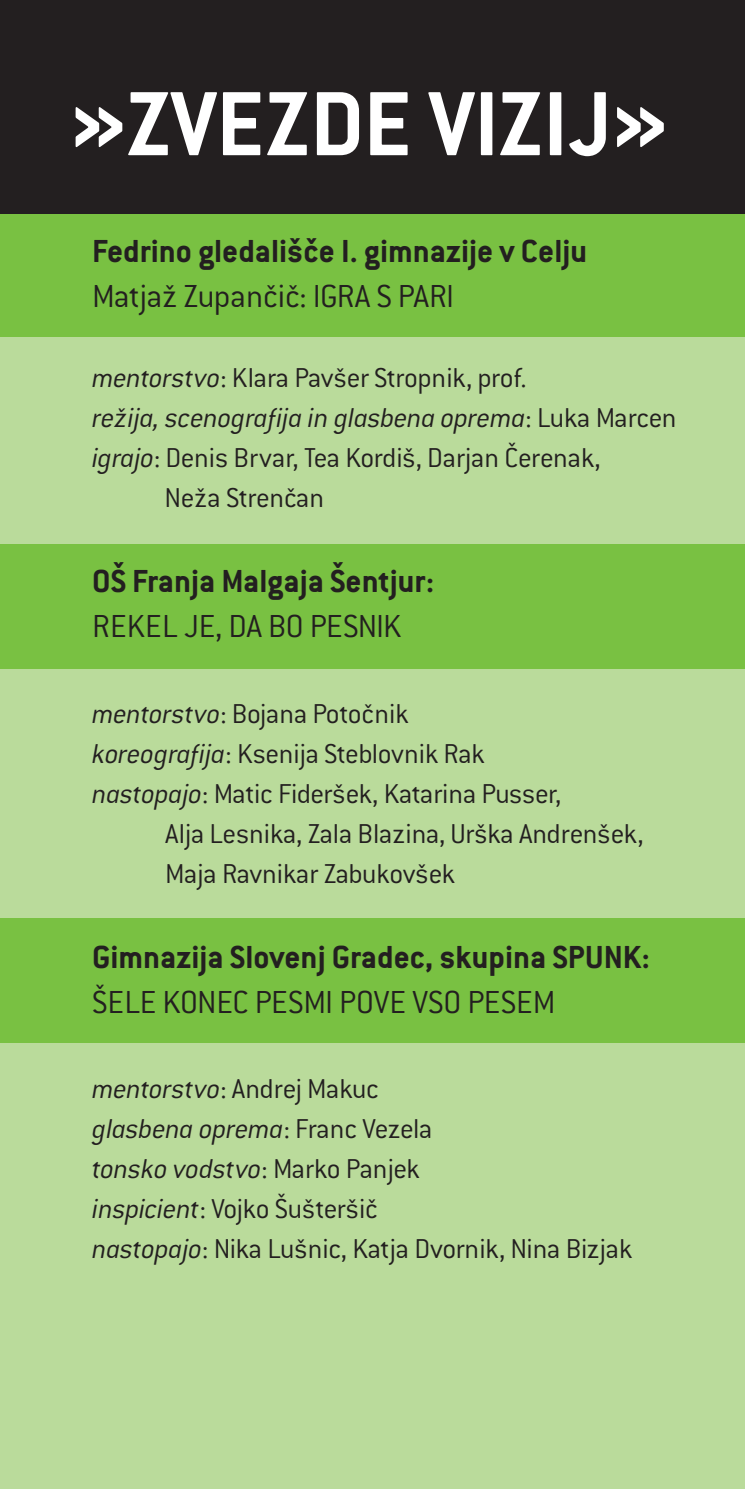
<style>
.page{position:relative;width:745px;height:1489px;background:#fff}
.page>*{position:absolute;margin:0;border:0;box-sizing:border-box;transform-origin:0 0}
.t1{font:700 100px "Conduit BU";color:#fff}
.tekoci_tekst{font:700 35px "Conduit BU";color:#231f20}
.tekoci_tekst-2{font:300 35px "Conduit BU";letter-spacing:-.005em;color:#231f20}
.tekoci_tekst-3{font:300 30px "Conduit BU";letter-spacing:-.01em;color:#231f20}
.tekoci_tekst-4{font:italic 300 30px "Conduit BU";letter-spacing:-.015em;color:#231f20}
.s1{font-style:italic}
.s2{font-style:normal}
</style>
<div class="page">
<div style="left:0;top:0;width:744px;height:1488px;background:#badb9b"></div>
<div style="left:0;top:213px;width:744px;height:124px;background:#79c142"></div>
<div style="left:0;top:544px;width:744px;height:124px;background:#79c142"></div>
<div style="left:0;top:918px;width:744px;height:124px;background:#79c142"></div>
<div style="left:0;top:0;width:744px;height:214px;background:#231f20"></div>
<p class="t1" style="left:70px;top:65px;width:600px">»ZVEZDE VIZIJ»</p>
<p class="tekoci_tekst" style="left:92px;top:231px;width:496px">Fedrino gledališče I. gimnazije v Celju</p>
<p class="tekoci_tekst-2" style="left:92px;top:277px;width:363px">Matjaž Zupančič: IGRA S PARI</p>
<p class="tekoci_tekst-3" style="left:92px;top:361px;width:435px"><span class="s1">mentorstvo</span>: Klara Pavšer Stropnik, prof.</p>
<p class="tekoci_tekst-4" style="left:92px;top:401px;width:585px">režija, scenografija in glasbena oprema<span class="s2">: Luka Marcen</span></p>
<p class="tekoci_tekst-3" style="left:92px;top:441px;width:509px"><span class="s1">igrajo</span>: Denis Brvar, Tea Kordiš, Darjan Čerenak,</p>
<p class="tekoci_tekst-3" style="left:164px;top:481px;width:161px">Neža Strenčan</p>
<p class="tekoci_tekst" style="left:92px;top:561px;width:343px">OŠ Franja Malgaja Šentjur:</p>
<p class="tekoci_tekst-2" style="left:92px;top:607px;width:311px">REKEL JE, DA BO PESNIK</p>
<p class="tekoci_tekst-3" style="left:92px;top:696px;width:318px"><span class="s1">mentorstvo</span>: Bojana Potočnik</p>
<p class="tekoci_tekst-3" style="left:92px;top:736px;width:394px"><span class="s1">koreografija</span>: Ksenija Steblovnik Rak</p>
<p class="tekoci_tekst-3" style="left:92px;top:776px;width:470px"><span class="s1">nastopajo</span>: Matic Fideršek, Katarina Pusser,</p>
<p class="tekoci_tekst-3" style="left:165px;top:816px;width:479px">Alja Lesnika, Zala Blazina, Urška Andrenšek,</p>
<p class="tekoci_tekst-3" style="left:165px;top:856px;width:291px">Maja Ravnikar Zabukovšek</p>
<p class="tekoci_tekst" style="left:92px;top:936px;width:559px">Gimnazija Slovenj Gradec, skupina SPUNK:</p>
<p class="tekoci_tekst-2" style="left:92px;top:982px;width:464px">ŠELE KONEC PESMI POVE VSO PESEM</p>
<p class="tekoci_tekst-3" style="left:92px;top:1071px;width:288px"><span class="s1">mentorstvo</span>: Andrej Makuc</p>
<p class="tekoci_tekst-4" style="left:92px;top:1111px;width:341px">glasbena oprema<span class="s2">: Franc Vezela</span></p>
<p class="tekoci_tekst-4" style="left:92px;top:1151px;width:329px">tonsko vodstvo<span class="s2">: Marko Panjek</span></p>
<p class="tekoci_tekst-3" style="left:92px;top:1191px;width:287px"><span class="s1">inspicient</span>: Vojko Šušteršič</p>
<p class="tekoci_tekst-3" style="left:92px;top:1231px;width:541px"><span class="s1">nastopajo</span>: Nika Lušnic, Katja Dvornik, Nina Bizjak</p>
</div>
